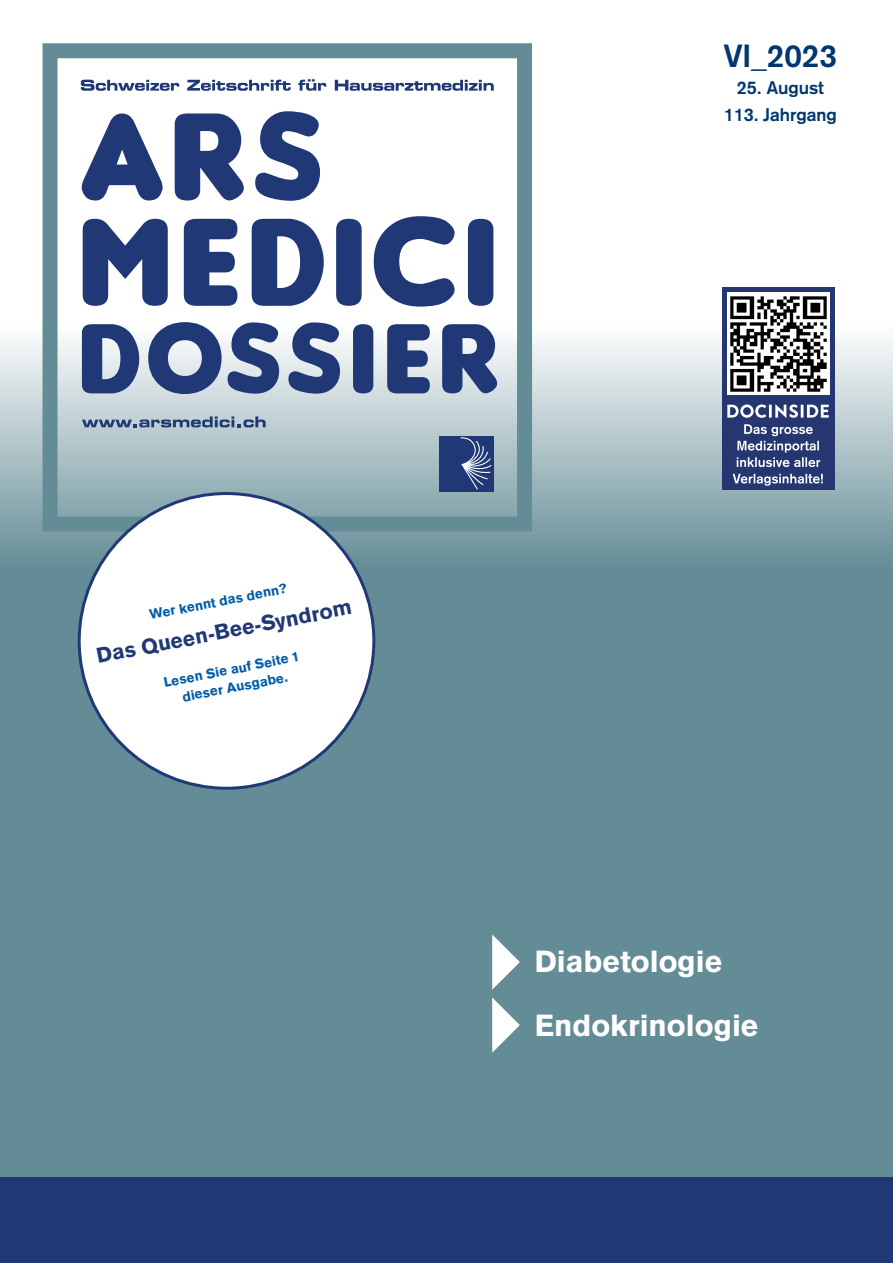
<style>
.page{position:relative;width:893px;height:1263px;background:#fff}
.page>*{position:absolute;margin:0;border:0;box-sizing:border-box;transform-origin:0 0}
.t1{font:700 31.5px "Akzidenz Grotesk";color:#003770}
.t2{font:900 30px/63px "Akzidenz Grotesk";color:#fff}
.t3{font:900 21px "Akzidenz Grotesk";color:#203876}
.t4{font:700 18px/27px "Akzidenz Grotesk";color:#003770;text-align:center}
.t5{font:900 13.5px/18px "Akzidenz Grotesk";color:#005da9;text-align:center}
</style>
<div class="page">
<div style="left:0;top:177px;width:893px;height:1086px;background:#648c96"></div>
<div style="left:0;top:1178px;width:893px;height:85px;background:#203876"></div>
<svg style="left:0;top:43px;width:893px;height:525px;fill:#fff"></svg>
<div style="left:43px;top:43px;width:489px;height:488px;border:15px solid #648c96"></div>
<svg style="left:81px;top:80px;width:98px;height:11px"></svg>
<svg style="left:187px;top:80px;width:104px;height:11px"></svg>
<svg style="left:298px;top:79px;width:28px;height:12px"></svg>
<svg style="left:335px;top:80px;width:159px;height:11px"></svg>
<svg style="left:82px;top:416px;width:184px;height:11px;background:#7f92ae"></svg>
<div style="left:439px;top:436px;width:54px;height:55px;background:#203876"></div>
<svg style="left:461px;top:437px;width:30px;height:52px"></svg>
<svg style="left:82px;top:113px;width:81px;height:87px"></svg>
<svg style="left:175px;top:113px;width:69px;height:87px;background:#536695"></svg>
<svg style="left:255px;top:111px;width:65px;height:90px"></svg>
<svg style="left:83px;top:219px;width:85px;height:87px;background:#5c6e9b"></svg>
<svg style="left:184px;top:219px;width:53px;height:87px;background:#4a5e90"></svg>
<svg style="left:252px;top:219px;width:72px;height:87px;background:#5d6e9b"></svg>
<svg style="left:336px;top:219px;width:26px;height:87px;background:#2d447e"></svg>
<svg style="left:374px;top:216px;width:81px;height:91px;background:#828fb2"></svg>
<div style="left:468px;top:219px;width:25px;height:87px;background:#203876"></div>
<svg style="left:82px;top:324px;width:57px;height:69px;background:#566996"></svg>
<svg style="left:148px;top:322px;width:74px;height:72px;background:#6e7fa5"></svg>
<svg style="left:228px;top:322px;width:51px;height:72px;background:#6879a1"></svg>
<svg style="left:288px;top:322px;width:52px;height:72px;background:#6a7ba3"></svg>
<div style="left:353px;top:324px;width:20px;height:69px;background:#203876;border-radius:10px"></div>
<svg style="left:387px;top:324px;width:43px;height:69px;background:#495d8e"></svg>
<svg style="left:442px;top:324px;width:55px;height:69px;background:#4d6191"></svg>
<div style="left:79px;top:493px;width:295px;height:295px;background:#fff;border-radius:50%"></div>
<div style="left:722px;top:287px;width:112px;height:203px;background:#253671"></div>
<img style="left:727px;top:292px;width:102px;height:103px">
<svg style="left:727px;top:404px;width:102px;height:14px"></svg>
<svg style="left:733px;top:474px;width:90px;height:12px"></svg>
<svg style="left:737px;top:424px;width:83px;height:43px"></svg>
<svg style="left:492px;top:934px;width:28px;height:56px"></svg>
<svg style="left:492px;top:997px;width:28px;height:56px"></svg>
<p class="t5" style="left:148px;top:606px;width:142px;rotate:-11deg">Wer kennt das denn?</p>
<h3 class="t3" style="left:94px;top:643px;width:261px;rotate:-11deg">Das Queen-Bee-Syndrom</h3>
<p class="t5" style="left:162px;top:673px;width:139px;rotate:-11deg">Lesen Sie auf Seite 1 dieser Ausgabe.</p>
<h1 class="t1" style="left:724px;top:37px;width:115px">VI_2023</h1>
<h3 class="t4" style="left:724px;top:74px;width:115px">25. August<br>113. Jahrgang</h3>
<h2 class="t2" style="left:535px;top:930px;width:225px">Diabetologie<br>Endokrinologie</h2>
</div>
